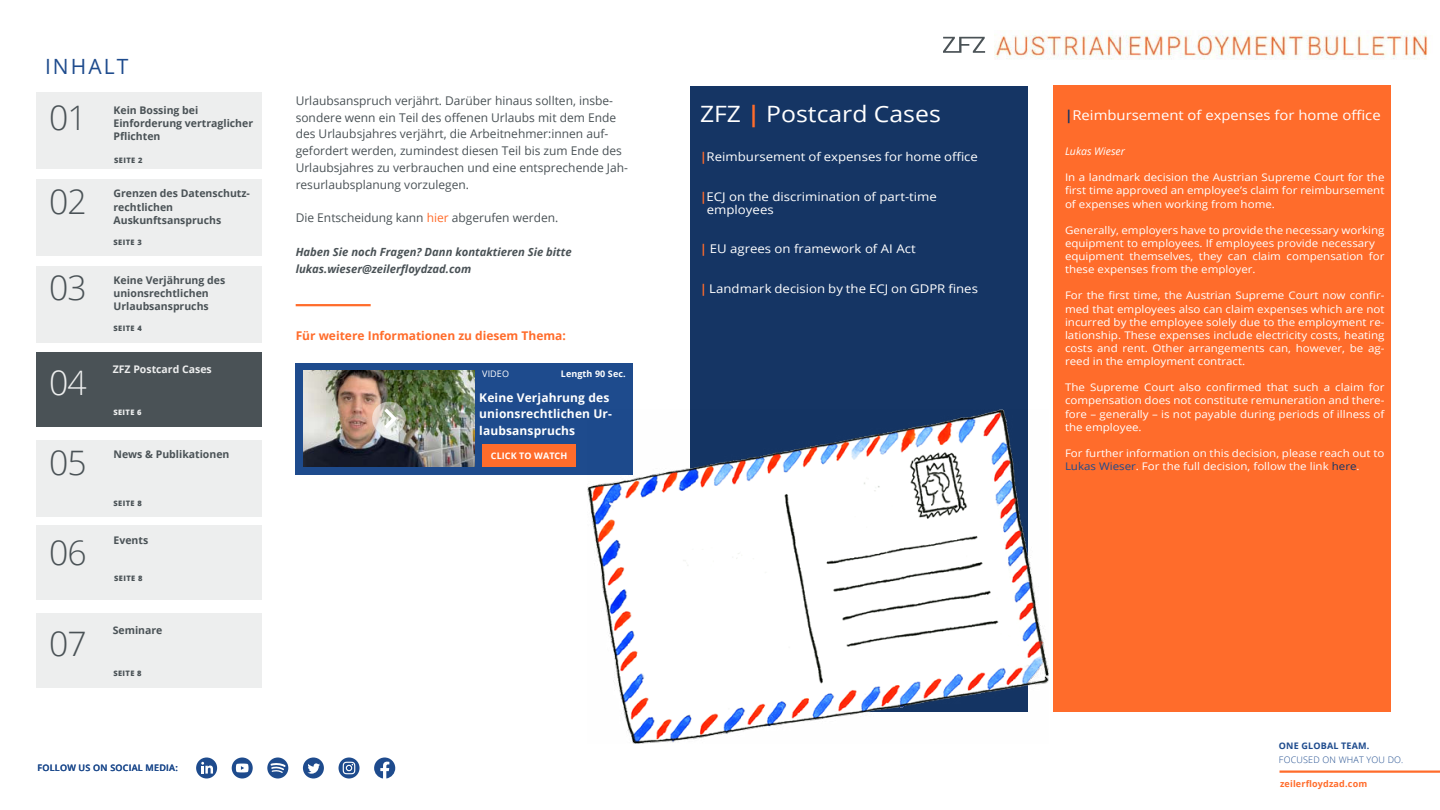
<style>
.page{position:relative;width:1440px;height:810px;background:#fff}
.page>*{position:absolute;margin:0;border:0;box-sizing:border-box;transform-origin:0 0}
.t1{font:300 33.75px "Open Sans";letter-spacing:-.025em;color:#4a5256}
.t2{font:300 33.75px "Open Sans";color:#edeeee}
.t3{font:22.5px "Open Sans";color:#fff;scale:1.1 1}
.t4{font:21px "Open Sans";letter-spacing:.1em;color:#1e4b8d}
.t5{font:13.5px "Open Sans";color:#fff;scale:1.1 1}
.t6{font:12px/16.8px "Open Sans";color:#4a5256}
.t7{font:12px/13.1px "Open Sans";color:#fff;scale:1.1 1}
.t8{font:700 12px/16.5px "Open Sans";letter-spacing:.01em;color:#fff}
.t9{font:700 12px "Open Sans";color:#ff6c2b}
.t10{font:italic 700 11.25px/16.8px "Open Sans";color:#4a5256}
.t11{font:10.5px/13.1px "Open Sans";color:#fff;text-align:justify;scale:1.1 1}
.t12{font:700 10.5px/13.1px "Open Sans";color:#4a5256}
.t13{font:700 10.5px "Open Sans";color:#edeeee}
.t14{font:italic 10.5px "Open Sans";color:#fff}
.t15{font:600 9px "Open Sans";letter-spacing:.025em;color:#1e4b8d}
.t16{font:700 9px "Open Sans";letter-spacing:.01em;color:#fff}
.t17{font:300 9px "Open Sans";letter-spacing:.02em;color:#1e4b8d}
.t18{font:700 9px "Open Sans";letter-spacing:.02em;color:#ff6c2b}
.t19{font:700 9px "Open Sans";letter-spacing:.02em;color:#1e4b8d}
.t20{font:9px "Open Sans";letter-spacing:.01em;color:#fff}
.t21{font:800 7.5px "Open Sans";letter-spacing:.05em;color:#4a5256}
.t22{font:800 7.5px "Open Sans";letter-spacing:.05em;color:#edeeee}
.s1{color:#ff6c2b}
.s2{font-weight:700;color:#ff6c2b}
.s3{font-weight:700;color:#153564}
.s4{color:#1e4b8d}
.s5{color:#153564}
</style>
<div class="page">
<div style="left:691px;top:86px;width:337px;height:626px;background:#153564"></div>
<hr style="left:1280px;top:771px;width:160px;height:2px;background:#ff6c2b">
<svg style="left:232px;top:758px;width:21px;height:21px"></svg>
<svg style="left:236px;top:764px;width:13px;height:8px"></svg>
<div style="left:303px;top:758px;width:21px;height:21px;background:#1e4b8d;border-radius:50%"></div>
<svg style="left:307px;top:763px;width:13px;height:11px"></svg>
<svg style="left:339px;top:758px;width:21px;height:21px"></svg>
<svg style="left:343px;top:762px;width:12px;height:12px"></svg>
<div style="left:196px;top:758px;width:21px;height:21px;background:#1e4b8d;border-radius:50%"></div>
<svg style="left:201px;top:762px;width:12px;height:12px"></svg>
<svg style="left:374px;top:758px;width:21px;height:21px"></svg>
<svg style="left:267px;top:758px;width:21px;height:21px"></svg>
<svg style="left:943px;top:37px;width:42px;height:16px"></svg>
<div style="left:37px;top:179px;width:225px;height:77px;background:#edeeee"></div>
<div style="left:37px;top:92px;width:225px;height:77px;background:#edeeee"></div>
<div style="left:37px;top:266px;width:225px;height:77px;background:#edeeee"></div>
<div style="left:37px;top:614px;width:225px;height:74px;background:#edeeee"></div>
<div style="left:37px;top:440px;width:225px;height:77px;background:#edeeee"></div>
<div style="left:37px;top:525px;width:225px;height:75px;background:#edeeee"></div>
<div style="left:37px;top:353px;width:225px;height:74px;background:#4a5256"></div>
<hr style="left:296px;top:304px;width:75px;height:2px;background:#ff6c2b">
<div style="left:296px;top:363px;width:337px;height:111px;background:#1e4b8d"></div>
<div style="left:482px;top:444px;width:94px;height:23px;background:#ff6c2b"></div>
<img style="left:303px;top:370px;width:172px;height:97px">
<svg style="left:372px;top:402px;width:34px;height:33px"></svg>
<svg style="left:381px;top:405px;width:18px;height:27px"></svg>
<img style="left:995px;top:30px;width:433px;height:29px">
<img style="left:588px;top:410px;width:460px;height:333px">
<div style="left:1053px;top:85px;width:338px;height:627px;background:#ff6c2b"></div>
<h3 class="t4" style="left:45px;top:58px;width:85px">INHALT</h3>
<h1 class="t1" style="left:49px;top:104px;width:39px">01</h1>
<h1 class="t1" style="left:49px;top:188px;width:39px">02</h1>
<h1 class="t1" style="left:49px;top:275px;width:39px">03</h1>
<h1 class="t2" style="left:49px;top:370px;width:39px">04</h1>
<h1 class="t1" style="left:49px;top:449px;width:39px">05</h1>
<h1 class="t1" style="left:49px;top:539px;width:39px">06</h1>
<h1 class="t1" style="left:49px;top:631px;width:39px">07</h1>
<p class="t12" style="left:114px;top:103px;width:141px">Kein Bossing bei<br>Einforderung vertraglicher<br>Pflichten</p>
<p class="t21" style="left:114px;top:157px;width:30px">SEITE 2</p>
<p class="t12" style="left:114px;top:187px;width:138px">Grenzen des Datenschutz&shy;rechtlichen<br>Auskunftsanspruchs</p>
<p class="t21" style="left:114px;top:239px;width:30px">SEITE 3</p>
<p class="t12" style="left:114px;top:273px;width:113px">Keine Verjährung des unionsrechtlichen<br>Urlaubsanspruchs</p>
<p class="t21" style="left:114px;top:326px;width:30px">SEITE 4</p>
<p class="t13" style="left:113px;top:361px;width:101px">ZFZ Postcard Cases</p>
<p class="t22" style="left:113px;top:409px;width:30px">SEITE 6</p>
<p class="t12" style="left:114px;top:448px;width:117px">News &amp; Publikationen</p>
<p class="t21" style="left:114px;top:500px;width:30px">SEITE 8</p>
<p class="t12" style="left:114px;top:533px;width:36px">Events</p>
<p class="t21" style="left:114px;top:575px;width:30px">SEITE 8</p>
<p class="t12" style="left:113px;top:623px;width:51px">Seminare</p>
<p class="t21" style="left:113px;top:670px;width:30px">SEITE 8</p>
<p class="t15" style="left:38px;top:765px;width:142px">FOLLOW US ON SOCIAL MEDIA:</p>
<p class="t15" style="left:38px;top:765px;width:142px">FOLLOW US ON SOCIAL MEDIA:</p>
<p class="t6" style="left:296px;top:93px;width:334px">Urlaubsanspruch verjährt. Darüber hinaus sollten, insbe&shy;sondere wenn ein Teil des offenen Urlaubs mit dem Ende des Urlaubsjahres verjährt, die Arbeitnehmer:innen auf&shy;gefordert werden, zumindest diesen Teil bis zum Ende des Urlaubsjahres zu verbrauchen und eine entsprechende Jah&shy;resurlaubsplanung vorzulegen.</p>
<p class="t6" style="left:296px;top:211px;width:264px">Die Entscheidung kann <span class="s1">hier</span> abgerufen werden.</p>
<p class="t10" style="left:296px;top:245px;width:278px">Haben Sie noch Fragen? Dann kontaktieren Sie bitte lukas.wieser@zeilerfloydzad.com</p>
<p class="t9" style="left:296px;top:327px;width:272px">Für weitere Informationen zu diesem Thema:</p>
<p class="t20" style="left:482px;top:370px;width:28px">VIDEO</p>
<p class="t16" style="left:561px;top:368px;width:66px">Length 90 Sec.</p>
<p class="t8" style="left:479px;top:389px;width:134px">Keine Verjahrung des unionsrechtlichen Ur&shy;laubsanspruchs</p>
<p class="t16" style="left:491px;top:449px;width:78px">CLICK TO WATCH</p>
<h2 class="t3" style="left:700px;top:105px;width:220px">ZFZ <span class="s2">|</span> Postcard Cases</h2>
<p class="t7" style="left:700px;top:150px;width:254px"><span class="s2">|</span>Reimbursement of expenses for home office</p>
<p class="t7" style="left:707px;top:191px;width:211px;text-indent:-7px"><span class="s2">|</span>ECJ on the discrimination of part-time employees</p>
<p class="t7" style="left:700px;top:243px;width:198px"><span class="s2">|</span> EU agrees on framework of AI Act</p>
<p class="t7" style="left:700px;top:281px;width:254px"><span class="s2">|</span> Landmark decision by the ECJ on GDPR fines</p>
<p class="t5" style="left:1065px;top:106px;width:288px"><span class="s3">|</span>Reimbursement of expenses for home office</p>
<p class="t14" style="left:1065px;top:147px;width:61px">Lukas Wieser</p>
<p class="t11" style="left:1065px;top:172px;width:292px">In a landmark decision the Austrian Supreme Court for the first time approved an employee’s claim for reimbursement of expenses when working from home.</p>
<p class="t11" style="left:1065px;top:225px;width:292px;text-align:left">Generally, employers have to provide the necessary working equipment to employees. If employees provide necessary equipment themselves, they can claim compensation for these expenses from the employer.</p>
<p class="t11" style="left:1065px;top:289px;width:292px">For the first time, the Austrian Supreme Court now confir&shy;med that employees also can claim expenses which are not incurred by the employee solely due to the employment re&shy;lationship. These expenses include electricity costs, heating costs and rent. Other arrangements can, however, be ag&shy;reed in the employment contract.</p>
<p class="t11" style="left:1065px;top:381px;width:292px">The Supreme Court also confirmed that such a claim for compensation does not constitute remuneration and there&shy;fore – generally – is not payable during periods of illness of the employee.</p>
<p class="t11" style="left:1065px;top:448px;width:292px">For further information on this decision, please reach out to<br><span class="s4">Lukas Wieser</span>. For the full decision, follow the link <span class="s5">here</span>.</p>
<p class="t19" style="left:1279px;top:740px;width:92px">ONE GLOBAL TEAM.</p>
<p class="t17" style="left:1279px;top:756px;width:126px">FOCUSED ON WHAT YOU DO.</p>
<p class="t18" style="left:1280px;top:778px;width:89px">zeilerfloydzad.com</p>
</div>
